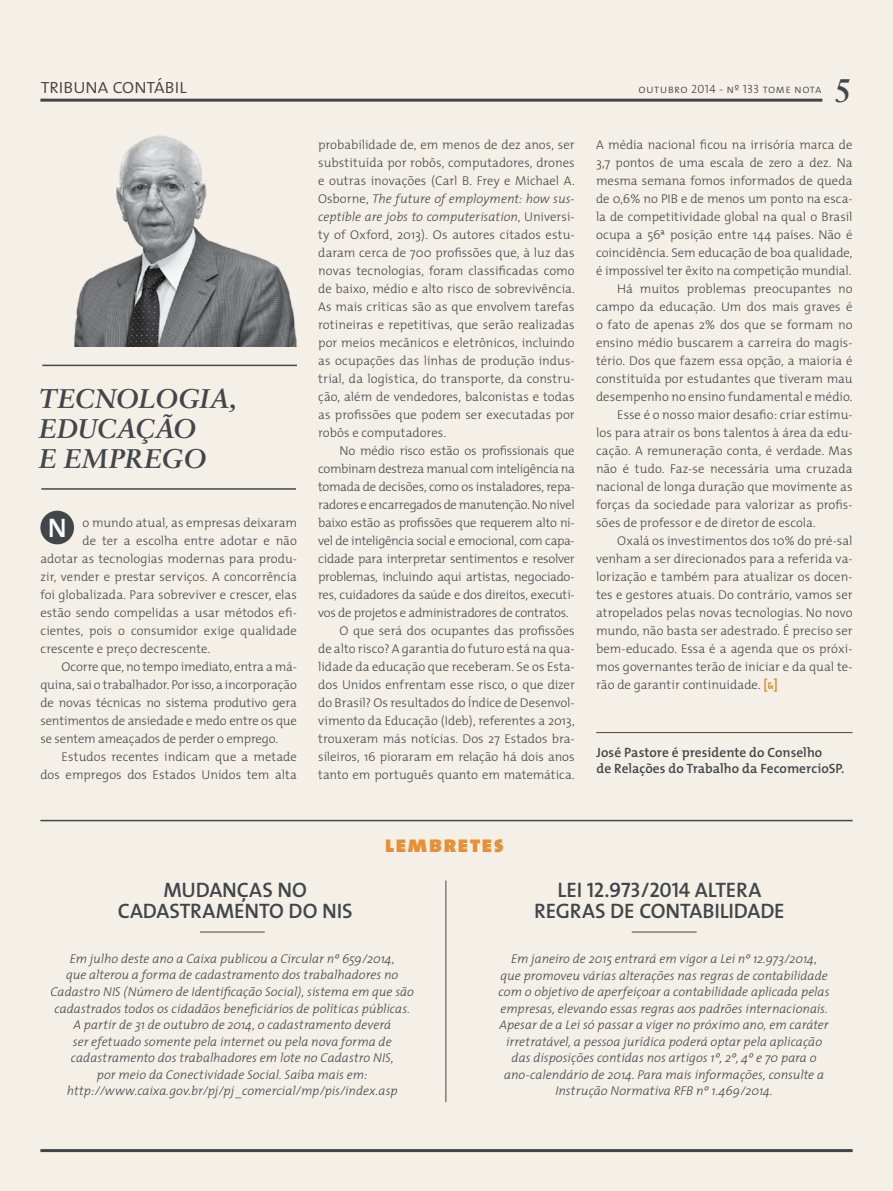
<style>
.page{position:relative;width:893px;height:1191px;background:#f5f0e7}
.page>*{position:absolute;margin:0;border:0;box-sizing:border-box;transform-origin:0 0}
.t1{font:700 33px "Sabon";color:#42464a}
.t2{font:italic 700 27px/30px "Sabon";letter-spacing:-.005em;color:#42464a}
.t3{font:27px "The Mix Semi Bold Caps";color:#fff}
.t4{font:24px "The Mix Black Caps";letter-spacing:.045em;color:#e49138}
.t5{font:21px/21px "The Mix Semi Bold Caps";letter-spacing:-.01em;color:#42464a;text-align:center}
.t6{font:600 21px/21px "The Mix";letter-spacing:-.01em;color:#42464a;text-align:center}
.t7{font:21px "The Mix Light Caps";letter-spacing:-.05em;color:#414042}
.t8{font:600 13.5px/16.5px "The Mix";color:#42464a}
.t9{font:300 12.75px/18px "The Mix";letter-spacing:-.005em;color:#42464a;text-align:justify}
.t10{font:italic 300 12.75px/16.5px "The Mix";color:#42464a;text-align:center}
.t11{font:300 12.75px "The Mix";letter-spacing:-.025em;color:#42464a}
.t12{font:12px "The Mix Light Caps";letter-spacing:.03em;color:#414042}
.s1{color:#42464a}
.s2{font-style:italic}
.s3{font-weight:600;font-size:13.5px;color:#e18727}
</style>
<div class="page">
<hr style="left:42px;top:365px;width:255px;height:1px;background:#42464a">
<svg style="left:768px;top:682px;width:5px;height:7px"></svg>
<hr style="left:41px;top:488px;width:255px;height:2px;background:#42464a">
<hr style="left:40px;top:99px;width:782px;height:3px;background:#42464a">
<hr style="left:40px;top:1149px;width:813px;height:3px;background:#42464a">
<hr style="left:40px;top:820px;width:813px;height:1px;background:#42464a">
<hr style="left:445px;top:880px;width:1px;height:222px;background:#42464a">
<hr style="left:200px;top:931px;width:65px;height:1px;background:#42464a">
<hr style="left:632px;top:931px;width:65px;height:1px;background:#42464a">
<hr style="left:596px;top:732px;width:257px;height:1px;background:#42464a">
<img style="left:74px;top:135px;width:223px;height:211px">
<div style="left:40px;top:511px;width:34px;height:33px;background:#42464a;border-radius:50%"></div>
<h3 class="t7" style="left:41px;top:69px;width:148px">tribuna contábil</h3>
<p class="t12" style="left:638px;top:79px;width:185px">outubro 2014 - nº 133 <span class="s1">tome nota</span></p>
<h1 class="t1" style="left:834px;top:70px;width:20px">5</h1>
<h2 class="t2" style="left:39px;top:383px;width:200px">TECNOLOGIA,<br>EDUCAÇÃO<br>E EMPREGO</h2>
<p class="t9" style="left:83px;top:513px;width:216px">o mundo atual, as empresas deixaram</p>
<p class="t9" style="left:83px;top:531px;width:216px">de ter a escolha entre adotar e não</p>
<p class="t9" style="left:40px;top:549px;width:258px">adotar as tecnologias modernas para produ-</p>
<p class="t9" style="left:40px;top:567px;width:258px">zir, vender e prestar serviços. A concorrência</p>
<p class="t9" style="left:40px;top:585px;width:258px">foi globalizada. Para sobreviver e crescer, elas</p>
<p class="t9" style="left:40px;top:603px;width:258px">estão sendo compelidas a usar métodos efi-</p>
<p class="t9" style="left:40px;top:621px;width:258px">cientes, pois o consumidor exige qualidade</p>
<p class="t9" style="left:40px;top:639px;width:171px">crescente e preço decrescente.</p>
<p class="t9" style="left:62px;top:657px;width:237px">Ocorre que, no tempo imediato, entra a má-</p>
<p class="t9" style="left:40px;top:675px;width:258px">quina, sai o trabalhador. Por isso, a incorporação</p>
<p class="t9" style="left:40px;top:693px;width:258px">de novas técnicas no sistema produtivo gera</p>
<p class="t9" style="left:40px;top:711px;width:258px">sentimentos de ansiedade e medo entre os que</p>
<p class="t9" style="left:40px;top:729px;width:239px">se sentem ameaçados de perder o emprego.</p>
<p class="t9" style="left:62px;top:747px;width:237px">Estudos recentes indicam que a metade</p>
<p class="t9" style="left:40px;top:765px;width:258px">dos empregos dos Estados Unidos tem alta</p>
<h2 class="t3" style="left:48px;top:505px;width:21px">N</h2>
<p class="t9" style="left:318px;top:135px;width:258px">probabilidade de, em menos de dez anos, ser substituída por robôs, computadores, drones e outras inovações (Carl B. Frey e Michael A.<br>Osborne, <span class="s2">The future of employment: how sus&shy;ceptible are jobs to computerisation</span>, Universi&shy;ty of Oxford, 2013). Os autores citados estu&shy;daram cerca de 700 profissões que, à luz das novas tecnologias, foram classificadas como de baixo, médio e alto risco de sobrevivência.<br>As mais críticas são as que envolvem tarefas rotineiras e repetitivas, que serão realizadas por meios mecânicos e eletrônicos, incluindo as ocupações das linhas de produção indus&shy;trial, da logística, do transporte, da constru&shy;ção, além de vendedores, balconistas e todas as profissões que podem ser executadas por robôs e computadores.</p>
<p class="t11" style="left:339px;top:440px;width:237px">No médio risco estão os profissionais que</p>
<p class="t11" style="left:318px;top:458px;width:258px">combinam destreza manual com inteligência na</p>
<p class="t11" style="left:318px;top:476px;width:258px">tomada de decisões, como os instaladores, repa-</p>
<p class="t11" style="left:318px;top:494px;width:258px">radores e encarregados de manutenção. No nível</p>
<p class="t11" style="left:318px;top:512px;width:258px">baixo estão as profissões que requerem alto ní-</p>
<p class="t11" style="left:318px;top:530px;width:258px">vel de inteligência social e emocional, com capa-</p>
<p class="t11" style="left:318px;top:548px;width:258px">cidade para interpretar sentimentos e resolver</p>
<p class="t11" style="left:318px;top:566px;width:258px">problemas, incluindo aqui artistas, negociado-</p>
<p class="t9" style="left:318px;top:585px;width:258px">res, cuidadores da saúde e dos direitos, executi-</p>
<p class="t11" style="left:318px;top:602px;width:252px">vos de projetos e administradores de contratos.</p>
<p class="t9" style="left:339px;top:621px;width:237px">O que será dos ocupantes das profissões</p>
<p class="t9" style="left:318px;top:639px;width:258px">de alto risco? A garantia do futuro está na qua-</p>
<p class="t9" style="left:318px;top:657px;width:258px">lidade da educação que receberam. Se os Esta-</p>
<p class="t9" style="left:318px;top:675px;width:258px">dos Unidos enfrentam esse risco, o que dizer</p>
<p class="t9" style="left:318px;top:693px;width:258px">do Brasil? Os resultados do Índice de Desenvol-</p>
<p class="t9" style="left:318px;top:711px;width:258px">vimento da Educação (Ideb), referentes a 2013,</p>
<p class="t9" style="left:318px;top:729px;width:258px">trouxeram más notícias. Dos 27 Estados bra-</p>
<p class="t9" style="left:318px;top:747px;width:258px">sileiros, 16 pioraram em relação há dois anos</p>
<p class="t9" style="left:318px;top:765px;width:258px">tanto em português quanto em matemática.</p>
<p class="t9" style="left:596px;top:135px;width:258px">A média nacional ficou na irrisória marca de</p>
<p class="t9" style="left:596px;top:153px;width:258px">3,7 pontos de uma escala de zero a dez. Na</p>
<p class="t9" style="left:596px;top:171px;width:258px">mesma semana fomos informados de queda</p>
<p class="t9" style="left:596px;top:189px;width:258px">de 0,6% no PIB e de menos um ponto na esca-</p>
<p class="t9" style="left:596px;top:207px;width:258px">la de competitividade global na qual o Brasil</p>
<p class="t9" style="left:596px;top:225px;width:258px">ocupa a 56ª posição entre 144 países. Não é</p>
<p class="t9" style="left:596px;top:243px;width:258px">coincidência. Sem educação de boa qualidade,</p>
<p class="t9" style="left:596px;top:261px;width:257px">é impossível ter êxito na competição mundial.</p>
<p class="t9" style="left:617px;top:279px;width:237px">Há muitos problemas preocupantes no</p>
<p class="t9" style="left:596px;top:297px;width:258px">campo da educação. Um dos mais graves é</p>
<p class="t9" style="left:596px;top:315px;width:258px">o fato de apenas 2% dos que se formam no</p>
<p class="t9" style="left:596px;top:333px;width:258px">ensino médio buscarem a carreira do magis-</p>
<p class="t9" style="left:596px;top:351px;width:258px">tério. Dos que fazem essa opção, a maioria é</p>
<p class="t9" style="left:596px;top:369px;width:258px">constituída por estudantes que tiveram mau</p>
<p class="t9" style="left:596px;top:387px;width:258px">desempenho no ensino fundamental e médio.</p>
<p class="t9" style="left:617px;top:405px;width:237px">Esse é o nosso maior desafio: criar estímu-</p>
<p class="t9" style="left:596px;top:423px;width:258px">los para atrair os bons talentos à área da edu-</p>
<p class="t9" style="left:596px;top:441px;width:258px">cação. A remuneração conta, é verdade. Mas</p>
<p class="t9" style="left:596px;top:459px;width:258px">não é tudo. Faz-se necessária uma cruzada</p>
<p class="t9" style="left:596px;top:477px;width:258px">nacional de longa duração que movimente as</p>
<p class="t9" style="left:596px;top:495px;width:258px">forças da sociedade para valorizar as profis-</p>
<p class="t9" style="left:596px;top:513px;width:221px">sões de professor e de diretor de escola.</p>
<p class="t9" style="left:617px;top:531px;width:237px">Oxalá os investimentos dos 10% do pré-sal</p>
<p class="t9" style="left:596px;top:549px;width:258px">venham a ser direcionados para a referida va-</p>
<p class="t9" style="left:596px;top:567px;width:258px">lorização e também para atualizar os docen-</p>
<p class="t9" style="left:596px;top:585px;width:258px">tes e gestores atuais. Do contrário, vamos ser</p>
<p class="t9" style="left:596px;top:603px;width:258px">atropelados pelas novas tecnologias. No novo</p>
<p class="t9" style="left:596px;top:621px;width:258px">mundo, não basta ser adestrado. É preciso ser</p>
<p class="t9" style="left:596px;top:639px;width:258px">bem-educado. Essa é a agenda que os próxi-</p>
<p class="t9" style="left:596px;top:657px;width:258px">mos governantes terão de iniciar e da qual te-</p>
<p class="t9" style="left:596px;top:675px;width:183px">rão de garantir continuidade. <span class="s3">[ ]</span></p>
<p class="t8" style="left:597px;top:743px;width:249px">José Pastore é presidente do Conselho<br>de Relações do Trabalho da FecomercioSP.</p>
<h3 class="t4" style="left:385px;top:823px;width:121px">lembretes</h3>
<h3 class="t6" style="left:118px;top:879px;width:236px">MUDANÇAS NO<br>CADASTRAMENTO DO NIS</h3>
<h3 class="t5" style="left:534px;top:879px;width:252px">LEI 12.973/2014 ALTERA<br>REGRAS DE CONTABILIDADE</h3>
<p class="t10" style="left:50px;top:950px;width:365px">Em julho deste ano a Caixa publicou a Circular nº 659/2014,<br>que alterou a forma de cadastramento dos trabalhadores no Cadastro NIS (Número de Identificação Social), sistema em que são cadastrados todos os cidadãos beneficiários de políticas públicas.<br>A partir de 31 de outubro de 2014, o cadastramento deverá<br>ser efetuado somente pela internet ou pela nova forma de cadastramento dos trabalhadores em lote no Cadastro NIS,<br>por meio da Conectividade Social. Saiba mais em: http://www.caixa.gov.br/pj/pj_comercial/mp/pis/index.asp</p>
<p class="t10" style="left:499px;top:950px;width:332px">Em janeiro de 2015 entrará em vigor a Lei nº 12.973/2014,<br>que promoveu várias alterações nas regras de contabilidade com o objetivo de aperfeiçoar a contabilidade aplicada pelas empresas, elevando essas regras aos padrões internacionais.<br>Apesar de a Lei só passar a viger no próximo ano, em caráter irretratável, a pessoa jurídica poderá optar pela aplicação das disposições contidas nos artigos 1º, 2º, 4º e 70 para o ano-calendário de 2014. Para mais informações, consulte a Instrução Normativa RFB nº 1.469/2014.</p>
</div>
